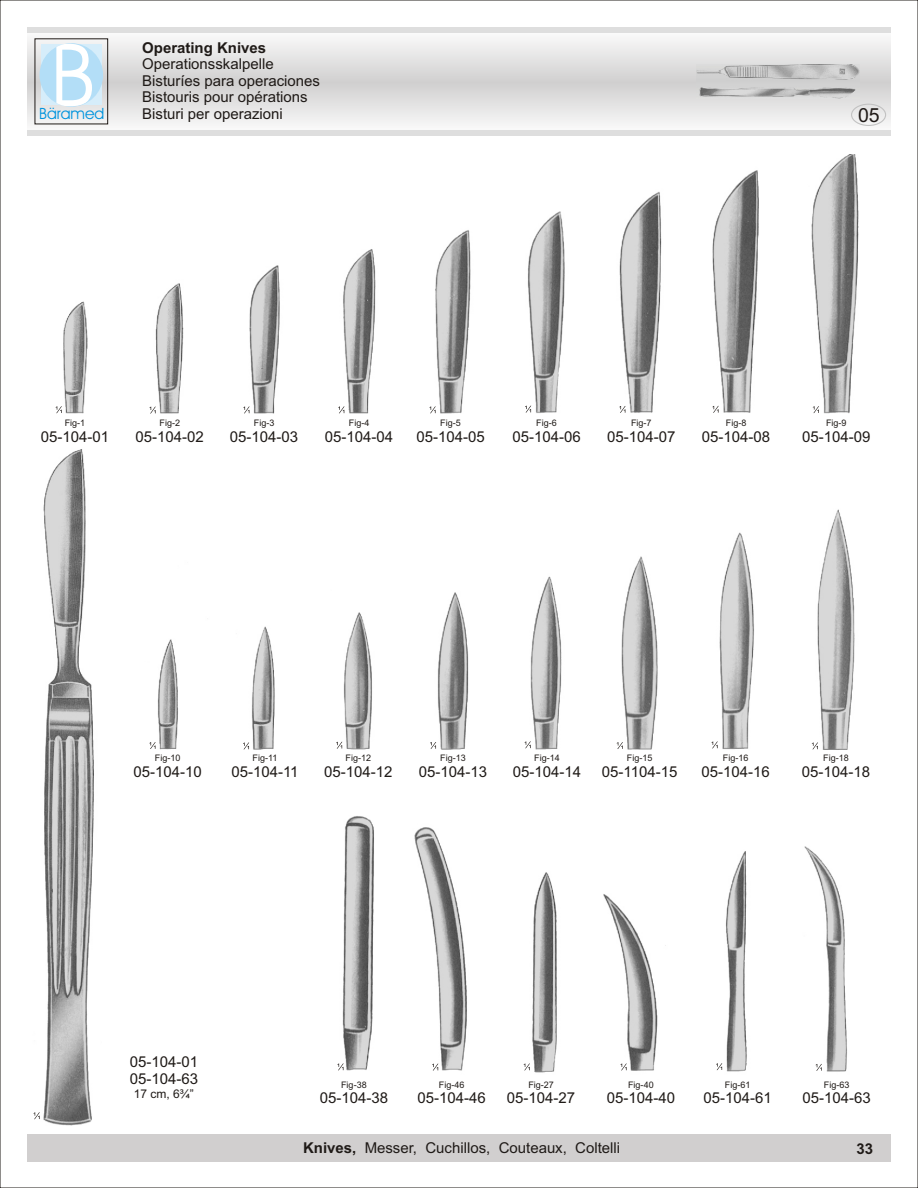
<style>
.page{position:relative;width:918px;height:1188px;background:#fff}
.page>*{position:absolute;margin:0;border:0;box-sizing:border-box;transform-origin:0 0}
.t1{font:88.05px "Avant Garde Bk BT";color:#fff}
.t2{font:19.5px "Arial";color:#1f1a17}
.t3{font:15.6px "Avant Garde Bk BT";color:#0094de}
.t4{font:15px/16.5px "Arial";color:#1f1a17}
.t5{font:700 15px "Arial";color:#1f1a17}
.t6{font:12px "Arial";color:#1f1a17}
.t7{font:9px "Arial";color:#1f1a17}
.s1{font-weight:700}
</style>
<div class="page">
<img style="left:33px;top:155px;width:825px;height:970px">
<svg style="left:27px;top:38px;width:864px;height:98px"></svg>
<div style="left:27px;top:1135px;width:864px;height:27px;background:#d1cfcf"></div>
<svg style="left:56px;top:406px;width:6px;height:7px"></svg>
<svg style="left:150px;top:407px;width:6px;height:7px"></svg>
<svg style="left:243px;top:407px;width:7px;height:6px"></svg>
<svg style="left:338px;top:406px;width:7px;height:7px"></svg>
<svg style="left:430px;top:406px;width:6px;height:7px"></svg>
<svg style="left:525px;top:406px;width:6px;height:7px"></svg>
<svg style="left:619px;top:406px;width:7px;height:7px"></svg>
<svg style="left:713px;top:406px;width:6px;height:7px"></svg>
<svg style="left:813px;top:406px;width:6px;height:7px"></svg>
<svg style="left:812px;top:743px;width:6px;height:6px"></svg>
<svg style="left:712px;top:742px;width:6px;height:6px"></svg>
<svg style="left:617px;top:742px;width:6px;height:7px"></svg>
<svg style="left:525px;top:741px;width:6px;height:7px"></svg>
<svg style="left:430px;top:742px;width:6px;height:7px"></svg>
<svg style="left:336px;top:742px;width:6px;height:7px"></svg>
<svg style="left:243px;top:743px;width:6px;height:6px"></svg>
<svg style="left:149px;top:742px;width:7px;height:7px"></svg>
<svg style="left:337px;top:1063px;width:7px;height:7px"></svg>
<svg style="left:432px;top:1064px;width:6px;height:7px"></svg>
<svg style="left:524px;top:1064px;width:6px;height:6px"></svg>
<svg style="left:621px;top:1064px;width:6px;height:6px"></svg>
<svg style="left:716px;top:1063px;width:6px;height:7px"></svg>
<svg style="left:816px;top:1064px;width:6px;height:7px"></svg>
<svg style="left:34px;top:1112px;width:6px;height:7px"></svg>
<div style="left:27px;top:27px;width:864px;height:6px;background:#dedede"></div>
<div style="left:27px;top:130px;width:864px;height:5px;background:#dedede"></div>
<img style="left:696px;top:64px;width:164px;height:35px">
<div style="left:851px;top:104px;width:35px;height:22px;border:1px solid #c2c2c2;border-radius:50%"></div>
<div style="left:41px;top:45px;width:61px;height:60px;background:#d6edfa"></div>
<div style="left:40px;top:43px;width:63px;height:64px;background:#b3def7;border-radius:50%"></div>
<h1 class="t1" style="left:51px;top:39px;width:46px">B</h1>
<p class="t3" style="left:39px;top:108px;width:67px">Bäramed</p>
<p class="t5" style="left:142px;top:42px;width:125px">Operating Knives</p>
<p class="t4" style="left:142px;top:57px;width:179px">Operationsskalpelle<br>Bisturíes para operaciones<br>Bistouris pour opérations<br>Bisturi per operazioni</p>
<h2 class="t2" style="left:858px;top:108px;width:23px">05</h2>
<p class="t7" style="left:65px;top:420px;width:22px">Fig-1</p>
<p class="t4" style="left:41px;top:430px;width:70px">05-104-01</p>
<p class="t7" style="left:160px;top:420px;width:22px">Fig-2</p>
<p class="t4" style="left:136px;top:430px;width:70px">05-104-02</p>
<p class="t7" style="left:254px;top:420px;width:22px">Fig-3</p>
<p class="t4" style="left:230px;top:430px;width:70px">05-104-03</p>
<p class="t7" style="left:349px;top:420px;width:22px">Fig-4</p>
<p class="t4" style="left:325px;top:429px;width:70px">05-104-04</p>
<p class="t7" style="left:440px;top:420px;width:22px">Fig-5</p>
<p class="t4" style="left:416px;top:429px;width:70px">05-104-05</p>
<p class="t7" style="left:536px;top:420px;width:22px">Fig-6</p>
<p class="t4" style="left:512px;top:430px;width:70px">05-104-06</p>
<p class="t7" style="left:631px;top:420px;width:22px">Fig-7</p>
<p class="t4" style="left:607px;top:429px;width:70px">05-104-07</p>
<p class="t7" style="left:726px;top:420px;width:22px">Fig-8</p>
<p class="t4" style="left:702px;top:430px;width:70px">05-104-08</p>
<p class="t7" style="left:826px;top:420px;width:22px">Fig-9</p>
<p class="t4" style="left:802px;top:430px;width:70px">05-104-09</p>
<p class="t7" style="left:155px;top:755px;width:27px">Fig-10</p>
<p class="t4" style="left:133px;top:764px;width:70px">05-104-10</p>
<p class="t7" style="left:253px;top:755px;width:26px">Fig-11</p>
<p class="t4" style="left:231px;top:764px;width:69px">05-104-11</p>
<p class="t7" style="left:346px;top:755px;width:27px">Fig-12</p>
<p class="t4" style="left:324px;top:764px;width:70px">05-104-12</p>
<p class="t7" style="left:440px;top:755px;width:27px">Fig-13</p>
<p class="t4" style="left:419px;top:764px;width:70px">05-104-13</p>
<p class="t7" style="left:534px;top:755px;width:27px">Fig-14</p>
<p class="t4" style="left:513px;top:764px;width:70px">05-104-14</p>
<p class="t7" style="left:627px;top:755px;width:27px">Fig-15</p>
<p class="t4" style="left:602px;top:764px;width:77px">05-1104-15</p>
<p class="t7" style="left:723px;top:755px;width:27px">Fig-16</p>
<p class="t4" style="left:702px;top:764px;width:70px">05-104-16</p>
<p class="t7" style="left:823px;top:755px;width:27px">Fig-18</p>
<p class="t4" style="left:802px;top:764px;width:70px">05-104-18</p>
<p class="t4" style="left:130px;top:1055px;width:70px">05-104-01<br>05-104-63</p>
<p class="t6" style="left:134px;top:1089px;width:62px">17 cm, 6¾”</p>
<p class="t7" style="left:341px;top:1081px;width:27px">Fig-38</p>
<p class="t4" style="left:320px;top:1091px;width:70px">05-104-38</p>
<p class="t7" style="left:439px;top:1081px;width:27px">Fig-46</p>
<p class="t4" style="left:418px;top:1091px;width:70px">05-104-46</p>
<p class="t7" style="left:528px;top:1081px;width:27px">Fig-27</p>
<p class="t4" style="left:507px;top:1091px;width:70px">05-104-27</p>
<p class="t7" style="left:628px;top:1081px;width:27px">Fig-40</p>
<p class="t4" style="left:607px;top:1091px;width:70px">05-104-40</p>
<p class="t7" style="left:725px;top:1081px;width:27px">Fig-61</p>
<p class="t4" style="left:704px;top:1091px;width:70px">05-104-61</p>
<p class="t7" style="left:824px;top:1081px;width:27px">Fig-63</p>
<p class="t4" style="left:802px;top:1091px;width:70px">05-104-63</p>
<p class="t4" style="left:303px;top:1141px;width:319px"><span class="s1">Knives,</span> Messer, Cuchillos, Couteaux, Coltelli</p>
<p class="t5" style="left:857px;top:1143px;width:18px">33</p>
</div>
